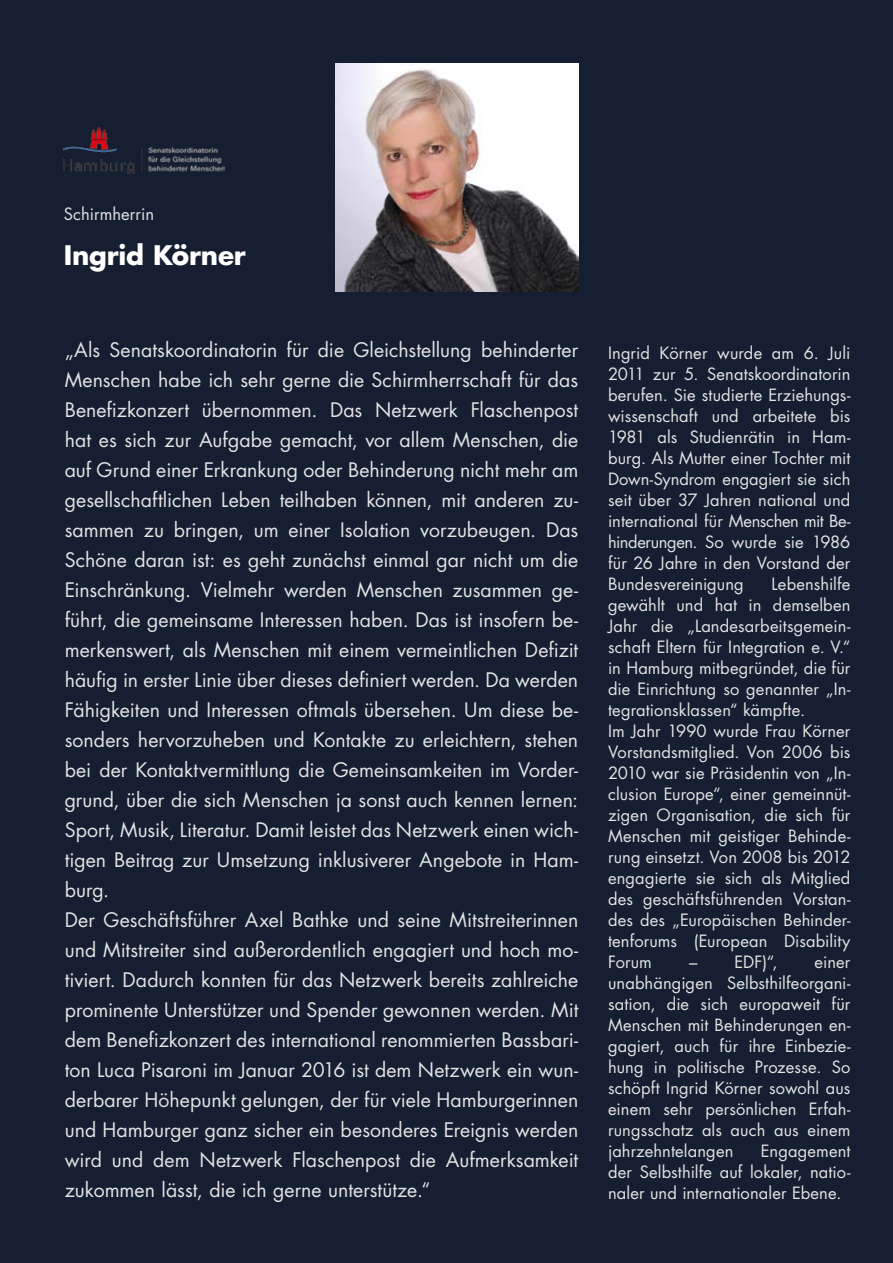
<style>
.page{position:relative;width:893px;height:1263px;background:#fff}
.page>*{position:absolute;margin:0;border:0;box-sizing:border-box;transform-origin:0 0}
.t1{font:700 26.25px "Futura";letter-spacing:-.005em;color:#fff}
.t2{font:19.5px/30px "Futura";letter-spacing:.005em;color:#e3e3e3}
.t3{font:16.5px/21px "Futura";letter-spacing:.005em;color:#e3e3e3;text-align:justify}
</style>
<div class="page">
<div style="left:0;top:0;width:892px;height:1263px;background:#151f31"></div>
<hr style="left:892px;top:0;width:1px;height:1263px;background:#151f31">
<img style="left:336px;top:64px;width:242px;height:228px">
<img style="left:64px;top:127px;width:161px;height:46px">
<p class="t3" style="left:64px;top:203px;width:92px">Schirmherrin</p>
<h1 class="t1" style="left:64px;top:237px;width:184px">Ingrid Körner</h1>
<p class="t2" style="left:65px;top:334px;width:515px">„Als Senatskoordinatorin für die Gleichstellung behinderter Menschen habe ich sehr gerne die Schirmherrschaft für das Benefizkonzert übernommen. Das Netzwerk Flaschenpost hat es sich zur Aufgabe gemacht, vor allem Menschen, die auf Grund einer Erkrankung oder Behinderung nicht mehr am gesellschaftlichen Leben teilhaben können, mit anderen zu&shy;sammen zu bringen, um einer Isolation vorzubeugen. Das Schöne daran ist: es geht zunächst einmal gar nicht um die Einschränkung. Vielmehr werden Menschen zusammen ge&shy;führt, die gemeinsame Interessen haben. Das ist insofern be&shy;merkenswert, als Menschen mit einem vermeintlichen Defizit häufig in erster Linie über dieses definiert werden. Da werden Fähigkeiten und Interessen oftmals übersehen. Um diese be&shy;sonders hervorzuheben und Kontakte zu erleichtern, stehen bei der Kontaktvermittlung die Gemeinsamkeiten im Vorder&shy;grund, über die sich Menschen ja sonst auch kennen lernen:<br>Sport, Musik, Literatur. Damit leistet das Netzwerk einen wich&shy;tigen Beitrag zur Umsetzung inklusiverer Angebote in Ham&shy;burg.<br>Der Geschäftsführer Axel Bathke und seine Mitstreiterinnen und Mitstreiter sind außerordentlich engagiert und hoch mo&shy;tiviert. Dadurch konnten für das Netzwerk bereits zahlreiche prominente Unterstützer und Spender gewonnen werden. Mit dem Benefizkonzert des international renommierten Bassbari&shy;ton Luca Pisaroni im Januar 2016 ist dem Netzwerk ein wun&shy;derbarer Höhepunkt gelungen, der für viele Hamburgerinnen und Hamburger ganz sicher ein besonderes Ereignis werden wird und dem Netzwerk Flaschenpost die Aufmerksamkeit zukommen lässt, die ich gerne unterstütze.“</p>
<p class="t3" style="left:608px;top:342px;width:244px">Ingrid Körner wurde am 6. Juli 2011 zur 5. Senatskoordinatorin berufen. Sie studierte Erziehungs&shy;wissenschaft und arbeitete bis 1981 als Studienrätin in Ham&shy;burg. Als Mutter einer Tochter mit Down-Syndrom engagiert sie sich seit über 37 Jahren national und international für Menschen mit Be&shy;hinderungen. So wurde sie 1986 für 26 Jahre in den Vorstand der Bundesvereinigung</p>
<p class="t3" style="left:608px;top:573px;width:244px;text-align:left;text-indent:164px">Lebenshilfe gewählt und hat in demselben<br>Jahr die „Landesarbeitsgemein&shy;schaft Eltern für Integration e. V.“ in Hamburg mitbegründet, die für die Einrichtung so genannter „In&shy;tegrationsklassen“ kämpfte.<br>Im Jahr 1990 wurde Frau Körner<br>Vorstandsmitglied. Von 2006 bis<br>2010 war sie Präsidentin von „In&shy;clusion Europe“, einer gemeinnüt&shy;zigen Organisation, die sich für<br>Menschen mit geistiger Behinde&shy;rung einsetzt. Von 2008 bis 2012 engagierte sie sich als Mitglied des geschäftsführenden Vorstan&shy;des des „Europäischen Behinder&shy;tenforums (European Disability<br>Forum</p>
<p class="t3" style="left:689px;top:951px;width:90px">– EDF)“,</p>
<p class="t3" style="left:608px;top:951px;width:244px;text-indent:207px">einer unabhängigen Selbsthilfeorgani&shy;sation, die sich europaweit für Menschen mit Behinderungen en&shy;gagiert, auch für ihre Einbezie&shy;hung in politische Prozesse. So schöpft Ingrid Körner sowohl aus einem sehr persönlichen Erfah&shy;rungsschatz als auch aus einem jahrzehntelangen</p>
<p class="t3" style="left:608px;top:1140px;width:244px;text-indent:153px">Engagement der Selbsthilfe auf lokaler, natio&shy;naler und internationaler Ebene.</p>
</div>
